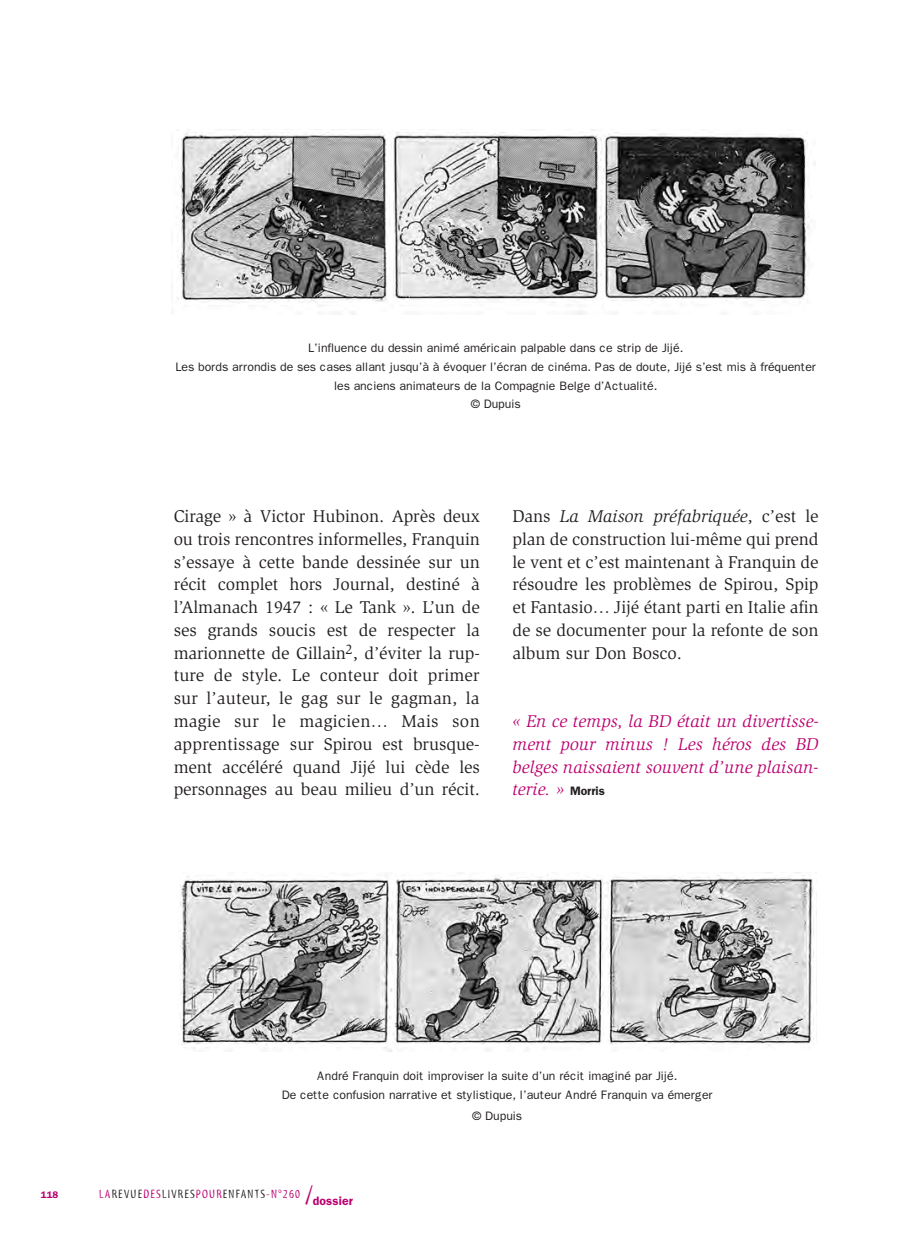
<style>
.page{position:relative;width:918px;height:1241px;background:#fff}
.page>*{position:absolute;margin:0;border:0;box-sizing:border-box;transform-origin:0 0}
.t1{font:17.5px/22.8px "Slimbach";letter-spacing:-.005em;color:#231f20;text-align:justify}
.t2{font:italic 17.5px/22.8px "Slimbach";letter-spacing:.005em;color:#bb016f;text-align:justify}
.t3{font:12.25px/19.2px "Franklin Gothic";letter-spacing:-.005em;color:#231f20;text-align:center}
.t4{font:12.25px "Myriad Tilt";letter-spacing:.1em;color:#231f20}
.t5{font:600 9.62px "Franklin Gothic";color:#bb016f}
.s1{font-style:italic}
.s2{font-family:"Franklin Gothic";font-weight:600;font-style:normal;font-size:12.25px;color:#231f20}
.s3{color:#bb016f}
.s4{font-size:26.25px;color:#bb016f}
.s5{font-family:"Franklin Gothic";font-weight:600;color:#bb016f}
</style>
<div class="page">
<img style="left:177px;top:132px;width:638px;height:182px">
<img style="left:180px;top:872px;width:634px;height:179px">
<p class="t3" style="left:176px;top:338px;width:642px">L’influence du dessin animé américain palpable dans ce strip de Jijé.<br>Les bords arrondis de ses cases allant jusqu’à à évoquer l’écran de cinéma. Pas de doute, Jijé s’est mis à fréquenter les anciens animateurs de la Compagnie Belge d’Actualité.</p>
<p class="t3" style="left:471px;top:394px;width:51px">© Dupuis</p>
<p class="t1" style="left:174px;top:506px;width:308px">Cirage » à Victor Hubinon. Après deux ou trois rencontres informelles, Franquin s’essaye à cette bande dessinée sur un récit complet hors Journal, destiné à l’Almanach 1947 : « Le Tank ». L’un de ses grands soucis est de respecter la marionnette de Gillain<sup>2</sup>, d’éviter la rup&shy;ture de style. Le conteur doit primer sur l’auteur, le gag sur le gagman, la magie sur le magicien… Mais son apprentissage sur Spirou est brusque&shy;ment accéléré quand Jijé lui cède les personnages au beau milieu d’un récit.</p>
<p class="t1" style="left:512px;top:506px;width:308px">Dans <span class="s1">La Maison préfabriquée</span>, c’est le plan de construction lui-même qui prend le vent et c’est maintenant à Franquin de résoudre les problèmes de Spirou, Spip et Fantasio… Jijé étant parti en Italie afin de se documenter pour la refonte de son album sur Don Bosco.</p>
<p class="t2" style="left:512px;top:711px;width:308px">« En ce temps, la BD était un divertisse&shy;ment pour minus ! Les héros des BD belges naissaient souvent d’une plaisan&shy;terie. » <span class="s2">Morris</span></p>
<p class="t5" style="left:41px;top:1188px;width:19px">118</p>
<p class="t3" style="left:282px;top:1065px;width:432px">André Franquin doit improviser la suite d’un récit imaginé par Jijé.<br>De cette confusion narrative et stylistique, l’auteur André Franquin va émerger</p>
<p class="t3" style="left:472px;top:1106px;width:51px">© Dupuis</p>
<p class="t4" style="left:99px;top:1188px;width:255px"><span class="s3">LA</span>REVUE<span class="s3">DES</span>LIVRES<span class="s3">POUR</span>ENFANTS<span class="s3">-N°260</span> <span class="s4">/</span><span class="s5">dossier</span></p>
</div>
